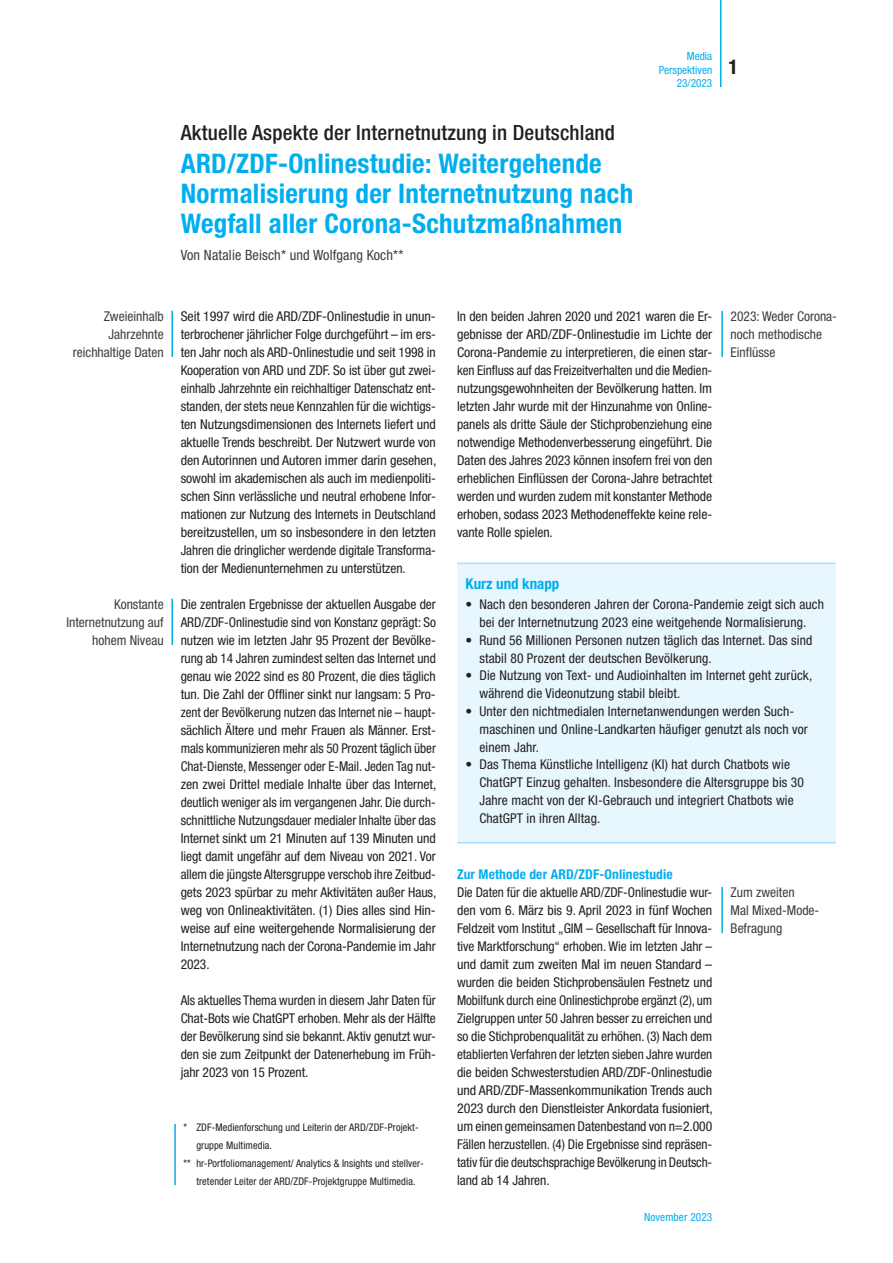
<style>
.page{position:relative;width:893px;height:1263px;background:#fff}
.page>*{position:absolute;margin:0;border:0;box-sizing:border-box;transform-origin:0 0}
.t1{font:700 condensed 27px/30px "Helvetica Neue LT Std";letter-spacing:.01em;color:#00aeef}
.t2{font:500 condensed 21px "Helvetica Neue LT Std";letter-spacing:.01em;color:#231f20}
.t3{font:700 condensed 20.25px "Helvetica Neue LT Std";color:#231f20}
.t4{font:700 condensed 15px "Helvetica Neue LT Std";color:#00aeef}
.t5{font:condensed 14.25px "Helvetica Neue LT Std";letter-spacing:.01em;color:#3e3e3f}
.t6{font:condensed 13.5px/18px "Helvetica Neue LT Std";letter-spacing:-.005em;color:#231f20}
.t7{font:condensed 13.5px/18px "Helvetica Neue LT Std";color:#3e3e3f;text-align:right}
.t8{font:700 condensed 13.5px "Helvetica Neue LT Std";letter-spacing:.01em;color:#00aeef}
.t9{font:condensed 11.25px/13.5px "Helvetica Neue LT Std";color:#00aeef;text-align:right}
.t10{font:condensed 10.5px "Helvetica Neue LT Std";letter-spacing:.01em;color:#231f20}
</style>
<div class="page">
<hr style="left:720px;top:0;width:1px;height:87px;background:#00aeef">
<div style="left:457px;top:563px;width:379px;height:280px;background:#e8f6fd"></div>
<hr style="left:457px;top:563px;width:379px;height:1px;background:#aae0f9">
<hr style="left:457px;top:842px;width:379px;height:1px;background:#aae0f9">
<hr style="left:171px;top:311px;width:2px;height:46px;background:#00aeef">
<hr style="left:171px;top:599px;width:2px;height:46px;background:#00aeef">
<hr style="left:721px;top:311px;width:2px;height:46px;background:#00aeef">
<hr style="left:721px;top:887px;width:2px;height:46px;background:#00aeef">
<hr style="left:174px;top:1124px;width:2px;height:61px;background:#00aeef">
<h2 class="t2" style="left:181px;top:120px;width:436px">Aktuelle Aspekte der Internetnutzung in Deutschland</h2>
<h1 class="t1" style="left:181px;top:148px;width:454px">ARD/ZDF-Onlinestudie: Weitergehende<br>Normalisierung der Internetnutzung nach<br>Wegfall aller Corona-Schutzmaßnahmen</h1>
<p class="t5" style="left:181px;top:246px;width:224px">Von Natalie Beisch* und Wolfgang Koch**</p>
<p class="t9" style="left:659px;top:49px;width:55px">Media<br>Perspektiven<br>23/2023</p>
<h3 class="t3" style="left:728px;top:54px;width:11px">1</h3>
<p class="t7" style="left:73px;top:307px;width:92px">Zweieinhalb<br>Jahrzehnte reichhaltige Daten</p>
<p class="t7" style="left:66px;top:595px;width:99px">Konstante<br>Internetnutzung auf hohem Niveau</p>
<p class="t6" style="left:181px;top:307px;width:257px;text-align:justify">Seit 1997 wird die ARD/ZDF-Onlinestudie in unun&shy;terbrochener jährlicher Folge durchgeführt – im ers&shy;ten Jahr noch als ARD-Onlinestudie und seit 1998 in Kooperation von ARD und ZDF. So ist über gut zwei&shy;einhalb Jahrzehnte ein reichhaltiger Datenschatz ent&shy;standen, der stets neue Kennzahlen für die wichtigs&shy;ten Nutzungsdimensionen des Internets liefert und aktuelle Trends beschreibt. Der Nutzwert wurde von den Autorinnen und Autoren immer darin gesehen, sowohl im akademischen als auch im medienpoliti&shy;schen Sinn verlässliche und neutral erhobene Infor&shy;mationen zur Nutzung des Internets in Deutschland bereitzustellen, um so insbesondere in den letzten Jahren die dringlicher werdende digitale Transforma&shy;tion der Medienunternehmen zu unterstützen.</p>
<p class="t6" style="left:181px;top:595px;width:257px">Die zentralen Ergebnisse der aktuellen Ausgabe der ARD/ZDF-Onlinestudie sind von Konstanz geprägt: So nutzen wie im letzten Jahr 95 Prozent der Bevölke&shy;rung ab 14 Jahren zumindest selten das Internet und genau wie 2022 sind es 80 Prozent, die dies täglich tun. Die Zahl der Offliner sinkt nur langsam: 5 Pro&shy;zent der Bevölkerung nutzen das Internet nie – haupt&shy;sächlich Ältere und mehr Frauen als Männer. Erst&shy;mals kommunizieren mehr als 50 Prozent täglich über Chat-Dienste, Messenger oder E-Mail. Jeden Tag nut&shy;zen zwei Drittel mediale Inhalte über das Internet, deutlich weniger als im vergangenen Jahr. Die durch&shy;schnittliche Nutzungsdauer medialer Inhalte über das Internet sinkt um 21 Minuten auf 139 Minuten und liegt damit ungefähr auf dem Niveau von 2021. Vor allem die jüngste Altersgruppe verschob ihre Zeitbud&shy;gets 2023 spürbar zu mehr Aktivitäten außer Haus, weg von Onlineaktivitäten. (1) Dies alles sind Hin&shy;weise auf eine weitergehende Normalisierung der Internetnutzung nach der Corona-Pandemie im Jahr 2023.</p>
<p class="t6" style="left:181px;top:991px;width:257px;text-align:justify">Als aktuelles Thema wurden in diesem Jahr Daten für Chat-Bots wie ChatGPT erhoben. Mehr als der Hälfte der Bevölkerung sind sie bekannt. Aktiv genutzt wur&shy;den sie zum Zeitpunkt der Datenerhebung im Früh&shy;jahr 2023 von 15 Prozent.</p>
<p class="t10" style="left:184px;top:1121px;width:237px">* ZDF-Medienforschung und Leiterin der ARD/ZDF-Projekt-</p>
<p class="t10" style="left:196px;top:1139px;width:77px">gruppe Multimedia.</p>
<p class="t10" style="left:184px;top:1157px;width:242px">** hr-Portfoliomanagement/ Analytics &amp; Insights und stellver-</p>
<p class="t10" style="left:196px;top:1175px;width:221px">tretender Leiter der ARD/ZDF-Projektgruppe Multimedia.</p>
<p class="t7" style="left:731px;top:307px;width:108px;text-align:left">2023: Weder Corona&shy;noch methodische<br>Einflüsse</p>
<p class="t6" style="left:457px;top:307px;width:257px;text-align:justify">In den beiden Jahren 2020 und 2021 waren die Er&shy;gebnisse der ARD/ZDF-Onlinestudie im Lichte der Corona-Pandemie zu interpretieren, die einen star&shy;ken Einfluss auf das Freizeitverhalten und die Medien&shy;nutzungsgewohnheiten der Bevölkerung hatten. Im letzten Jahr wurde mit der Hinzunahme von Online&shy;panels als dritte Säule der Stichprobenziehung eine notwendige Methodenverbesserung eingeführt. Die Daten des Jahres 2023 können insofern frei von den erheblichen Einflüssen der Corona-Jahre betrachtet werden und wurden zudem mit konstanter Methode erhoben, sodass 2023 Methodeneffekte keine rele&shy;vante Rolle spielen.</p>
<p class="t4" style="left:466px;top:574px;width:95px">Kurz und knapp</p>
<p class="t6" style="left:466px;top:595px;width:360px;text-align:center">• Nach den besonderen Jahren der Corona-Pandemie zeigt sich auch bei der Internetnutzung 2023 eine weitgehende Normalisierung.</p>
<p class="t6" style="left:479px;top:631px;width:334px;text-indent:-14px">• Rund 56 Millionen Personen nutzen täglich das Internet. Das sind stabil 80 Prozent der deutschen Bevölkerung.</p>
<p class="t6" style="left:479px;top:667px;width:334px;text-indent:-14px">• Die Nutzung von Text- und Audioinhalten im Internet geht zurück, während die Videonutzung stabil bleibt.</p>
<p class="t6" style="left:479px;top:702px;width:330px;text-indent:-14px">• Unter den nichtmedialen Internetanwendungen werden Such&shy;maschinen und Online-Landkarten häufiger genutzt als noch vor einem Jahr.</p>
<p class="t6" style="left:479px;top:755px;width:326px;text-indent:-14px">• Das Thema Künstliche Intelligenz (KI) hat durch Chatbots wie ChatGPT Einzug gehalten. Insbesondere die Altersgruppe bis 30<br>Jahre macht von der KI-Gebrauch und integriert Chatbots wie ChatGPT in ihren Alltag.</p>
<p class="t8" style="left:457px;top:866px;width:217px">Zur Methode der ARD/ZDF-Onlinestudie</p>
<p class="t6" style="left:457px;top:883px;width:257px;text-align:justify">Die Daten für die aktuelle ARD/ZDF-Onlinestudie wur&shy;den vom 6. März bis 9. April 2023 in fünf Wochen Feldzeit vom Institut „GIM – Gesellschaft für Innova&shy;tive Marktforschung“ erhoben. Wie im letzten Jahr – und damit zum zweiten Mal im neuen Standard – wurden die beiden Stichprobensäulen Festnetz und Mobilfunk durch eine Onlinestichprobe ergänzt (2), um Zielgruppen unter 50 Jahren besser zu erreichen und so die Stichprobenqualität zu erhöhen. (3) Nach dem etablierten Verfahren der letzten sieben Jahre wurden die beiden Schwesterstudien ARD/ZDF-Onlinestudie und ARD/ZDF-Massenkommunikation Trends auch 2023 durch den Dienstleister Ankordata fusioniert, um einen gemeinsamen Datenbestand von n=2.000<br>Fällen herzustellen. (4) Die Ergebnisse sind repräsen&shy;tativ für die deutschsprachige Bevölkerung in Deutsch&shy;land ab 14 Jahren.</p>
<p class="t9" style="left:644px;top:1210px;width:70px">November 2023</p>
<p class="t7" style="left:731px;top:883px;width:90px;text-align:left">Zum zweiten<br>Mal Mixed-Mode-<br>Befragung</p>
</div>
